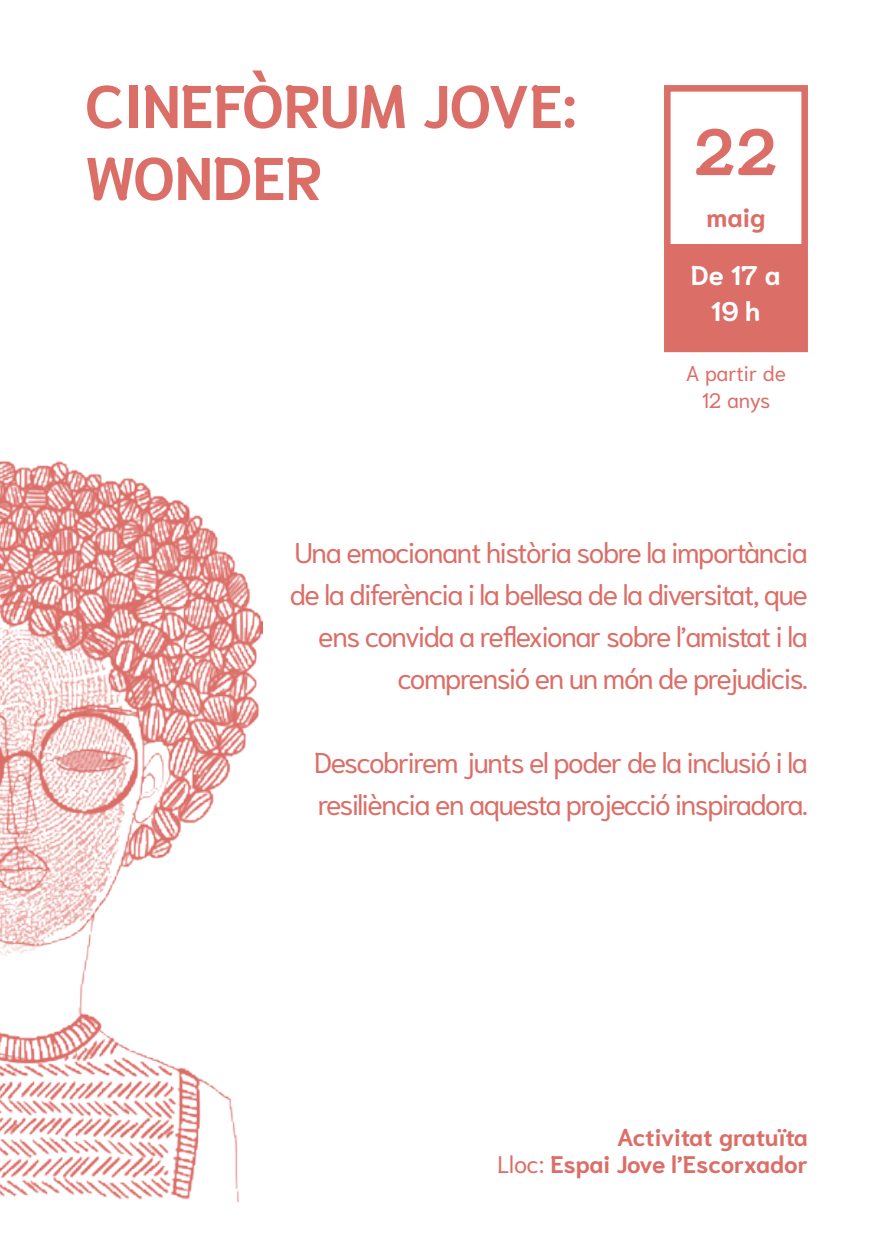
<style>
.page{position:relative;width:893px;height:1259px;background:#fff}
.page>*{position:absolute;margin:0;border:0;box-sizing:border-box;transform-origin:0 0}
.t1{font:700 65.4px "Niramit";color:#db6e67}
.t2{font:700 60px/72px "Niramit";color:#db6e67}
.t3{font:28.5px/42px "Niramit";letter-spacing:-.05em;color:#db6e67;text-align:right}
.t4{font:700 27px/36px "Niramit";color:#fff;text-align:center}
.t5{font:700 26.1px "Niramit";color:#db6e67}
.t6{font:700 24px/27px "Niramit";color:#db6e67;text-align:right}
.t7{font:21px/27px "Niramit";color:#db6e67;text-align:center}
.s1{font-weight:400}
</style>
<div class="page">
<img style="left:0;top:461px;width:263px;height:740px">
<div style="left:664px;top:85px;width:144px;height:267px;border:7px solid #db6e67"></div>
<div style="left:667px;top:243px;width:138px;height:105px;background:#db6e67"></div>
<h2 class="t2" style="left:85px;top:71px;width:493px">CINEFÒRUM JOVE:<br>WONDER</h2>
<h1 class="t1" style="left:694px;top:114px;width:86px">22</h1>
<p class="t5" style="left:706px;top:203px;width:61px">maig</p>
<p class="t4" style="left:691px;top:258px;width:91px">De 17 a<br>19 h</p>
<p class="t7" style="left:686px;top:359px;width:102px">A partir de<br>12 anys</p>
<p class="t3" style="left:290px;top:532px;width:520px">Una emocionant història sobre la importància de la diferència i la bellesa de la diversitat, que ens convida a reflexionar sobre l’amistat i la comprensió en un món de prejudicis.</p>
<p class="t3" style="left:314px;top:742px;width:495px;text-align:left">Descobrirem junts el poder de la inclusió i la resiliència en aquesta projecció inspiradora.</p>
<p class="t6" style="left:497px;top:1124px;width:312px">Activitat gratuïta<br><span class="s1">Lloc:</span> Espai Jove l’Escorxador</p>
</div>
